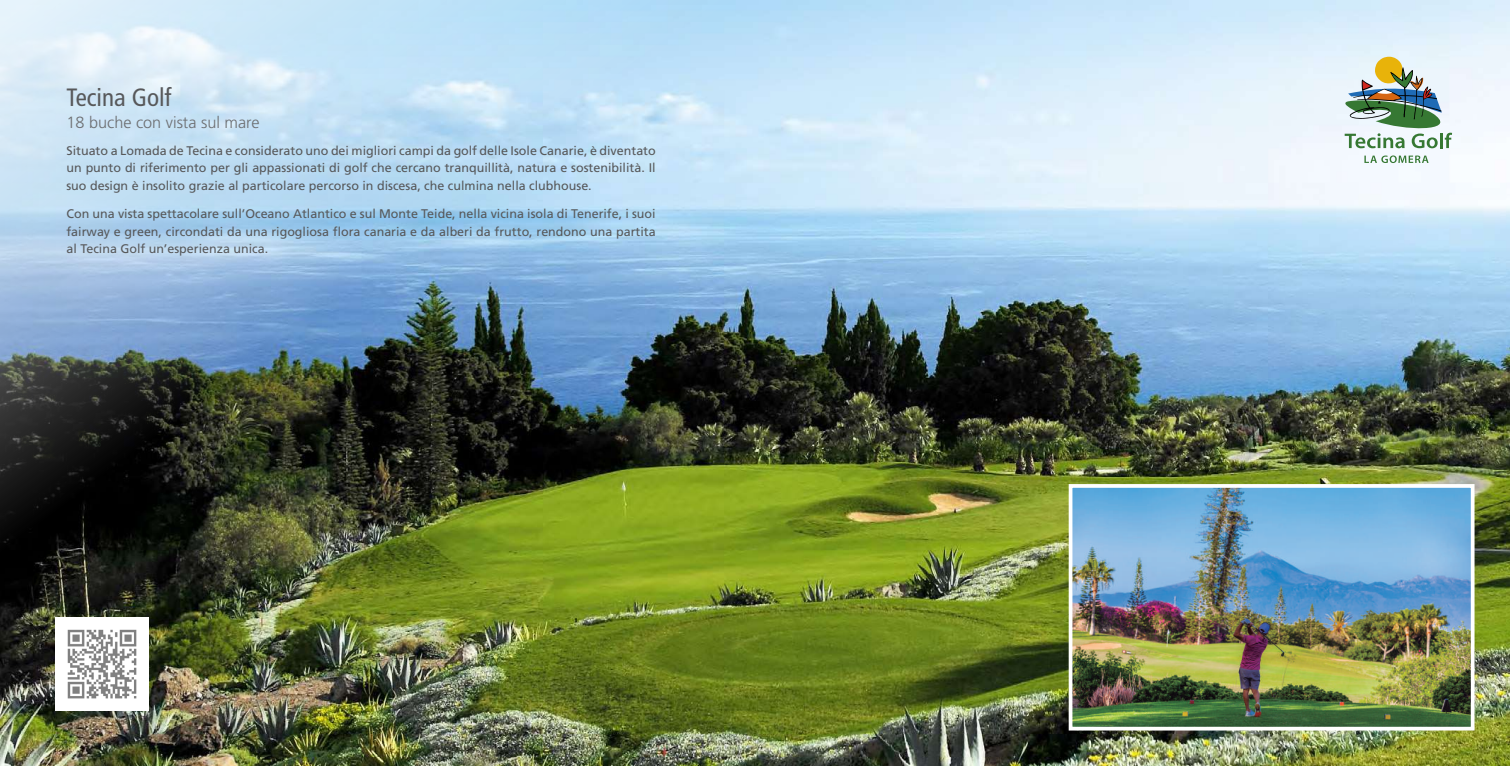
<style>
.page{position:relative;width:1510px;height:766px;background:#fff}
.page>*{position:absolute;margin:0;border:0;box-sizing:border-box;transform-origin:0 0}
.t1{font:condensed 25px "Frutiger LT Pro";color:#57585a}
.t2{font:300 16.25px "Frutiger LT Pro";color:#6c6d70}
.t3{font:12.5px/17.5px "Frutiger LT Pro";color:#57585a;text-align:justify}
</style>
<div class="page">
<img style="left:0;top:0;width:1499px;height:765px">
<div style="left:56px;top:617px;width:93px;height:93px;background:#fff"></div>
<img style="left:1073px;top:489px;width:396px;height:236px">
<div style="left:1068px;top:484px;width:406px;height:246px;border:4px solid #fff"></div>
<img style="left:67px;top:629px;width:70px;height:70px">
<svg style="left:1340px;top:57px;width:114px;height:91px"></svg>
<svg style="left:1364px;top:155px;width:64px;height:8px"></svg>
<h1 class="t1" style="left:66px;top:83px;width:107px">Tecina Golf</h1>
<h2 class="t2" style="left:66px;top:112px;width:194px">18 buche con vista sul mare</h2>
<p class="t3" style="left:66px;top:142px;width:591px">Situato a Lomada de Tecina e considerato uno dei migliori campi da golf delle Isole Canarie, è diventato un punto di riferimento per gli appassionati di golf che cercano tranquillità, natura e sostenibilità. Il suo design è insolito grazie al particolare percorso in discesa, che culmina nella clubhouse.</p>
<p class="t3" style="left:66px;top:205px;width:591px">Con una vista spettacolare sull’Oceano Atlantico e sul Monte Teide, nella vicina isola di Tenerife, i suoi fairway e green, circondati da una rigogliosa flora canaria e da alberi da frutto, rendono una partita al Tecina Golf un’esperienza unica.</p>
</div>
